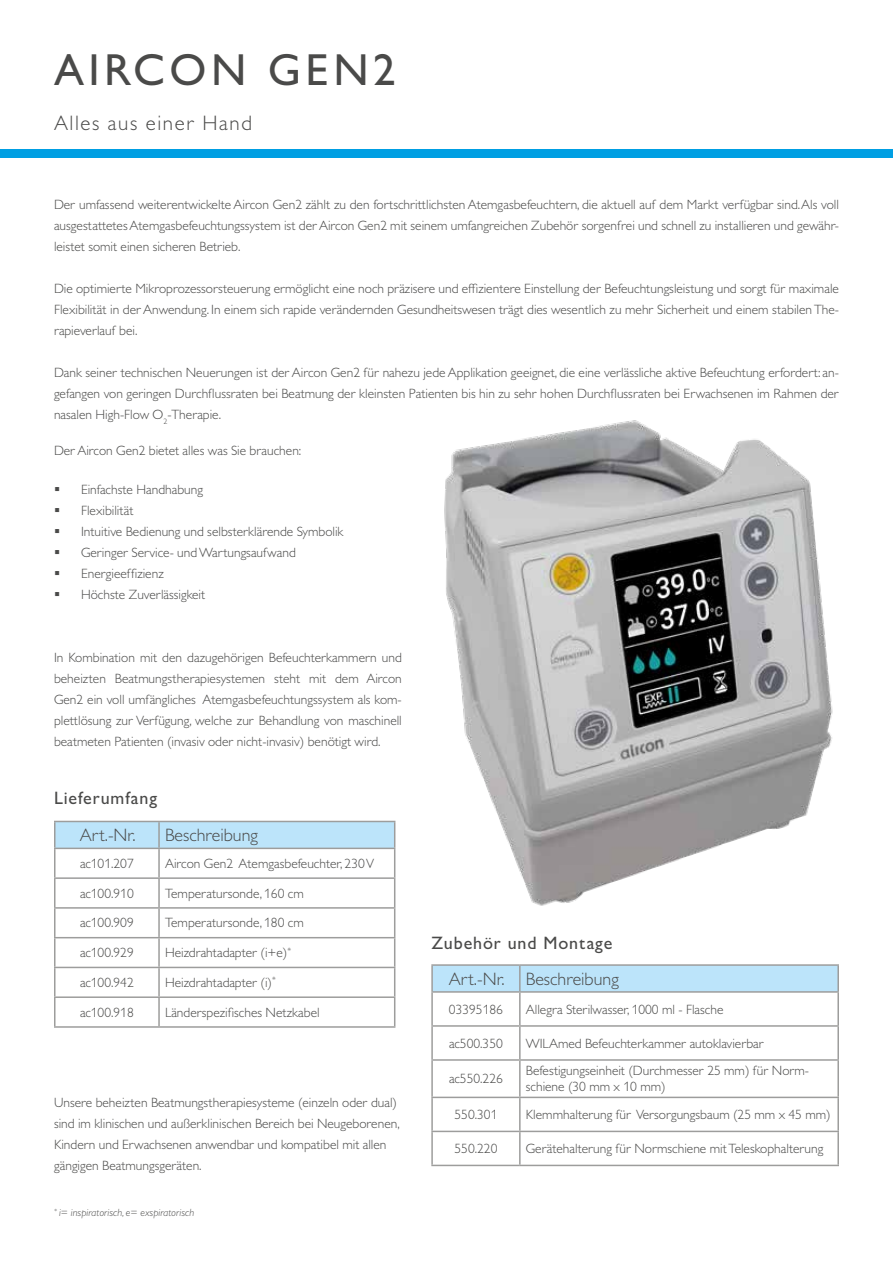
<style>
.page{position:relative;width:893px;height:1263px;background:#fff}
.page>*{position:absolute;margin:0;border:0;box-sizing:border-box;transform-origin:0 0}
.t1{font:500 45px "Gill Sans MT Pro";letter-spacing:.1em;color:#4a4a49}
.t2{font:300 21px "Gill Sans MT Pro";letter-spacing:.075em;color:#4a4a49}
.t3{font:300 18px "Gill Sans MT Pro";color:#4a4a49}
.t4{font:500 18px "Gill Sans MT Pro";letter-spacing:.05em;color:#4a4a49}
.t5{font:300 13.5px/21px "Gill Sans MT Pro";color:#4a4a49;text-align:justify}
.t6{font:italic 300 10.5px "Gill Sans MT Pro";letter-spacing:.01em;color:#4a4a49}
</style>
<div class="page">
<div style="left:0;top:149px;width:893px;height:8px;background:#009fe3"></div>
<img style="left:444px;top:420px;width:389px;height:486px">
<hr style="left:54px;top:821px;width:105px;height:1px;background:#9d9d9c">
<hr style="left:54px;top:822px;width:2px;height:26px;background:#9d9d9c">
<hr style="left:54px;top:848px;width:105px;height:1px;background:#9d9d9c">
<hr style="left:54px;top:849px;width:2px;height:28px;background:#9d9d9c">
<hr style="left:54px;top:877px;width:105px;height:2px;background:#9d9d9c">
<hr style="left:54px;top:879px;width:2px;height:28px;background:#9d9d9c">
<hr style="left:54px;top:907px;width:105px;height:2px;background:#9d9d9c">
<hr style="left:54px;top:909px;width:2px;height:28px;background:#9d9d9c">
<hr style="left:54px;top:937px;width:105px;height:1px;background:#9d9d9c">
<hr style="left:54px;top:938px;width:2px;height:29px;background:#9d9d9c">
<hr style="left:54px;top:967px;width:105px;height:1px;background:#9d9d9c">
<hr style="left:54px;top:968px;width:2px;height:28px;background:#9d9d9c">
<hr style="left:54px;top:996px;width:105px;height:2px;background:#9d9d9c">
<hr style="left:54px;top:998px;width:2px;height:28px;background:#9d9d9c">
<svg style="left:55px;top:821px;width:340px;height:205px"></svg>
<hr style="left:54px;top:1026px;width:105px;height:2px;background:#9d9d9c">
<hr style="left:159px;top:1026px;width:236px;height:2px;background:#9d9d9c">
<div style="left:433px;top:966px;width:404px;height:25px;background:#bce4fa"></div>
<hr style="left:431px;top:964px;width:89px;height:2px;background:#9d9d9c">
<hr style="left:431px;top:966px;width:2px;height:25px;background:#9d9d9c">
<hr style="left:520px;top:964px;width:319px;height:2px;background:#9d9d9c">
<hr style="left:519px;top:966px;width:2px;height:25px;background:#9d9d9c">
<hr style="left:837px;top:966px;width:2px;height:25px;background:#9d9d9c">
<hr style="left:431px;top:991px;width:89px;height:2px;background:#9d9d9c">
<hr style="left:431px;top:993px;width:2px;height:32px;background:#9d9d9c">
<hr style="left:520px;top:991px;width:319px;height:2px;background:#9d9d9c">
<hr style="left:519px;top:993px;width:2px;height:32px;background:#9d9d9c">
<hr style="left:837px;top:993px;width:2px;height:32px;background:#9d9d9c">
<hr style="left:431px;top:1025px;width:89px;height:2px;background:#9d9d9c">
<hr style="left:431px;top:1027px;width:2px;height:32px;background:#9d9d9c">
<hr style="left:520px;top:1025px;width:319px;height:2px;background:#9d9d9c">
<hr style="left:519px;top:1027px;width:2px;height:32px;background:#9d9d9c">
<hr style="left:837px;top:1027px;width:2px;height:32px;background:#9d9d9c">
<hr style="left:431px;top:1059px;width:89px;height:2px;background:#9d9d9c">
<hr style="left:431px;top:1061px;width:2px;height:36px;background:#9d9d9c">
<hr style="left:520px;top:1059px;width:319px;height:2px;background:#9d9d9c">
<hr style="left:519px;top:1061px;width:2px;height:36px;background:#9d9d9c">
<hr style="left:837px;top:1061px;width:2px;height:36px;background:#9d9d9c">
<hr style="left:431px;top:1097px;width:89px;height:1px;background:#9d9d9c">
<hr style="left:431px;top:1098px;width:2px;height:33px;background:#9d9d9c">
<hr style="left:520px;top:1097px;width:319px;height:1px;background:#9d9d9c">
<hr style="left:519px;top:1098px;width:2px;height:33px;background:#9d9d9c">
<hr style="left:837px;top:1098px;width:2px;height:33px;background:#9d9d9c">
<hr style="left:431px;top:1131px;width:89px;height:1px;background:#9d9d9c">
<hr style="left:431px;top:1132px;width:2px;height:33px;background:#9d9d9c">
<hr style="left:520px;top:1131px;width:319px;height:1px;background:#9d9d9c">
<hr style="left:519px;top:1132px;width:2px;height:33px;background:#9d9d9c">
<hr style="left:837px;top:1132px;width:2px;height:33px;background:#9d9d9c">
<hr style="left:431px;top:1165px;width:89px;height:1px;background:#9d9d9c">
<hr style="left:520px;top:1165px;width:319px;height:1px;background:#9d9d9c">
<h1 class="t1" style="left:54px;top:43px;width:343px">AIRCON GEN2</h1>
<h2 class="t2" style="left:54px;top:110px;width:200px">Alles aus einer Hand</h2>
<p class="t5" style="left:54px;top:194px;width:786px">Der umfassend weiterentwickelte Aircon Gen2 zählt zu den fortschrittlichsten Atemgasbefeuchtern, die aktuell auf dem Markt verfügbar sind. Als voll ausgestattetes Atemgasbefeuchtungssystem ist der Aircon Gen2 mit seinem umfangreichen Zubehör sorgenfrei und schnell zu installieren und gewähr&shy;leistet somit einen sicheren Betrieb.</p>
<p class="t5" style="left:54px;top:278px;width:786px">Die optimierte Mikroprozessorsteuerung ermöglicht eine noch präzisere und effizientere Einstellung der Befeuchtungsleistung und sorgt für maximale Flexibilität in der Anwendung. In einem sich rapide verändernden Gesundheitswesen trägt dies wesentlich zu mehr Sicherheit und einem stabilen The&shy;rapieverlauf bei.</p>
<p class="t5" style="left:54px;top:362px;width:786px">Dank seiner technischen Neuerungen ist der Aircon Gen2 für nahezu jede Applikation geeignet, die eine verlässliche aktive Befeuchtung erfordert: an&shy;gefangen von geringen Durchflussraten bei Beatmung der kleinsten Patienten bis hin zu sehr hohen Durchflussraten bei Erwachsenen im Rahmen der nasalen High-Flow O<sub>2</sub>-Therapie.</p>
<p class="t5" style="left:54px;top:440px;width:249px">Der Aircon Gen2 bietet alles was Sie brauchen:</p>
<p class="t5" style="left:81px;top:479px;width:264px;text-align:left">Einfachste Handhabung<br>Flexibilität<br>Intuitive Bedienung und selbsterklärende Symbolik<br>Geringer Service- und Wartungsaufwand<br>Energieeffizienz<br>Höchste Zuverlässigkeit</p>
<p class="t5" style="left:54px;top:647px;width:349px">In Kombination mit den dazugehörigen Befeuchterkammern und beheizten Beatmungstherapiesystemen steht mit dem Aircon Gen2 ein voll umfängliches Atemgasbefeuchtungssystem als kom&shy;plettlösung zur Verfügung, welche zur Behandlung von maschinell beatmeten Patienten (invasiv oder nicht-invasiv) benötigt wird.</p>
<h3 class="t4" style="left:54px;top:787px;width:105px">Lieferumfang</h3>
<h3 class="t3" style="left:80px;top:824px;width:57px">Art.-Nr.</h3>
<h3 class="t3" style="left:165px;top:824px;width:95px">Beschreibung</h3>
<p class="t5" style="left:80px;top:852px;width:55px">ac101.207</p>
<p class="t5" style="left:165px;top:852px;width:211px">Aircon Gen2 Atemgasbefeuchter, 230 V</p>
<p class="t5" style="left:80px;top:882px;width:55px">ac100.910</p>
<p class="t5" style="left:165px;top:882px;width:140px">Temperatursonde, 160 cm</p>
<p class="t5" style="left:80px;top:912px;width:55px">ac100.909</p>
<p class="t5" style="left:165px;top:912px;width:140px">Temperatursonde, 180 cm</p>
<p class="t5" style="left:80px;top:942px;width:55px">ac100.929</p>
<p class="t5" style="left:165px;top:942px;width:128px">Heizdrahtadapter (i+e)<sup>*</sup></p>
<p class="t5" style="left:80px;top:972px;width:55px">ac100.942</p>
<p class="t5" style="left:165px;top:972px;width:112px">Heizdrahtadapter (i)<sup>*</sup></p>
<p class="t5" style="left:80px;top:1001px;width:55px">ac100.918</p>
<p class="t5" style="left:165px;top:1001px;width:156px">Länderspezifisches Netzkabel</p>
<p class="t5" style="left:54px;top:1092px;width:347px;text-align:left">Unsere beheizten Beatmungstherapiesysteme (einzeln oder dual) sind im klinischen und außerklinischen Bereich bei Neugeborenen, Kindern und Erwachsenen anwendbar und kompatibel mit allen gängigen Beatmungsgeräten.</p>
<p class="t6" style="left:54px;top:1206px;width:142px"><sup>*</sup> i= inspiratorisch, e= exspiratorisch</p>
<h3 class="t4" style="left:431px;top:932px;width:183px">Zubehör und Montage</h3>
<h3 class="t3" style="left:449px;top:968px;width:171px">Art.-Nr. Beschreibung</h3>
<p class="t5" style="left:449px;top:998px;width:55px">03395186</p>
<p class="t5" style="left:526px;top:998px;width:199px">Allegra Sterilwasser, 1000 ml - Flasche</p>
<p class="t5" style="left:449px;top:1032px;width:55px">ac500.350</p>
<p class="t5" style="left:526px;top:1032px;width:240px">WILAmed Befeuchterkammer autoklavierbar</p>
<p class="t5" style="left:449px;top:1068px;width:55px">ac550.226</p>
<p class="t5" style="left:526px;top:1062px;width:285px;line-height:16.2px">Befestigungseinheit (Durchmesser 25 mm) für Norm&shy;schiene (30 mm x 10 mm)</p>
<p class="t5" style="left:454px;top:1104px;width:44px">550.301</p>
<p class="t5" style="left:526px;top:1104px;width:306px">Klemmhalterung für Versorgungsbaum (25 mm x 45 mm)</p>
<p class="t5" style="left:454px;top:1138px;width:44px">550.220</p>
<p class="t5" style="left:526px;top:1138px;width:299px">Gerätehalterung für Normschiene mit Teleskophalterung</p>
</div>
